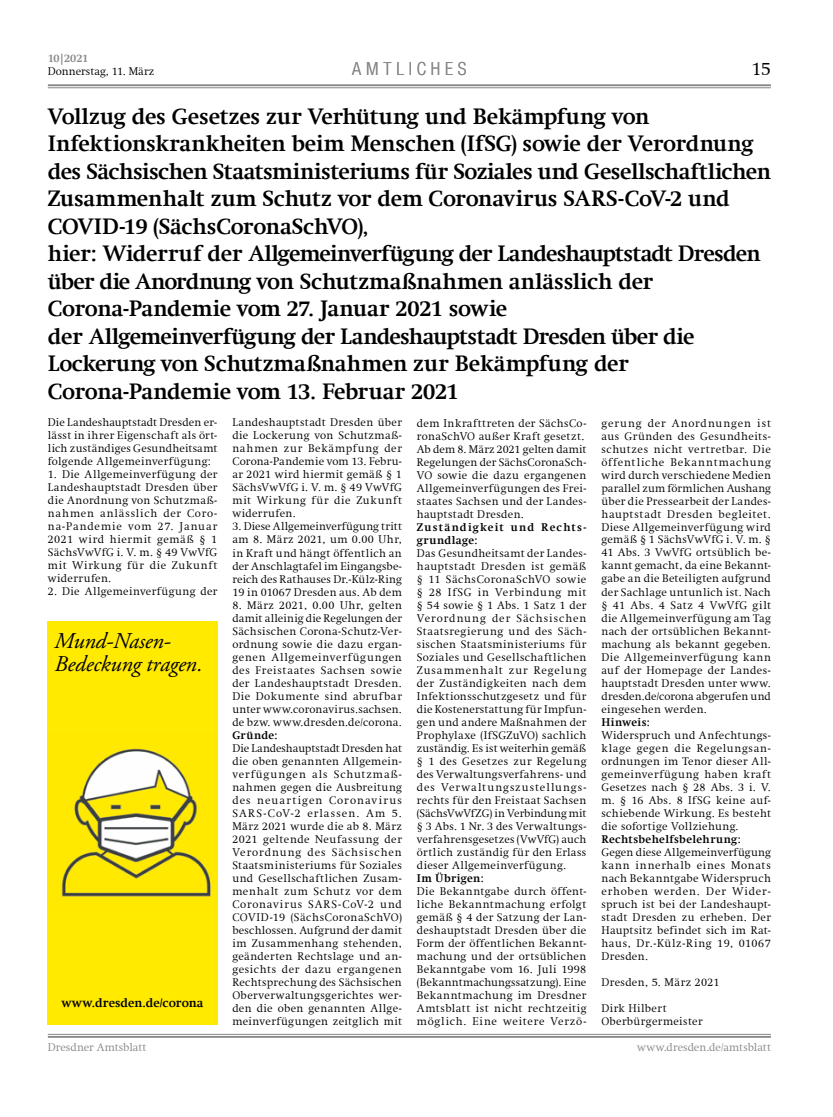
<style>
.page{position:relative;width:833px;height:1117px;background:#fff}
.page>*{position:absolute;margin:0;border:0;box-sizing:border-box;transform-origin:0 0}
.Über-3spaltig{font:700 22.5px/27.5px "Swift Com";letter-spacing:-.02em;color:#000}
.Über-2spaltig{font:italic 22.5px "Adobe Garamond Pro";letter-spacing:-.01em;color:#000}
.t1{font:300 18.75px "Swift Com";color:#000}
.Rubriktitel{font:300 condensed 18.12px "Helvetica Neue";letter-spacing:.265em;color:#87888a}
.Über-3spaltig-2{font:700 12.5px "Swift Com";letter-spacing:.005em;color:#000}
.Fliesstext{font:300 11.25px/13px "Swift Com";letter-spacing:.035em;color:#000;text-align:justify}
.t2{font:300 11.25px "Swift Com";letter-spacing:.005em;color:#87888a}
.Fliesstext_bold{font:700 11.25px/13px "Swift Com";letter-spacing:.095em;color:#000}
.Fliesstext_bold-2{font:700 11.25px "Swift Com";letter-spacing:.055em;color:#000}
.Fliesstext-2{font:700 11.25px "Swift Com";letter-spacing:.035em;color:#000}
.Fliesstext-3{font:300 11.25px "Swift Com";letter-spacing:.005em;color:#000}
.t3{font:700 11.25px "Swift Com";letter-spacing:-.01em;color:#87888a}
</style>
<div class="page">
<hr style="left:48px;top:87px;width:723px;height:1px;background:#87888a">
<hr style="left:48px;top:84px;width:723px;height:2px;background:#87888a">
<hr style="left:48px;top:1033px;width:723px;height:1px;background:#87888a">
<hr style="left:48px;top:1035px;width:723px;height:2px;background:#87888a">
<div style="left:48px;top:621px;width:170px;height:403px;background:#ffea00"></div>
<img style="left:61px;top:748px;width:150px;height:149px">
<p class="t3" style="left:48px;top:52px;width:42px">10|2021</p>
<p class="Fliesstext-3" style="left:48px;top:65px;width:108px">Donnerstag, 11. März</p>
<p class="Rubriktitel" style="left:352px;top:58px;width:116px">AMTLICHES</p>
<h2 class="t1" style="left:751px;top:58px;width:21px">15</h2>
<p class="Über-3spaltig" style="left:48px;top:102px;width:724px">Vollzug des Gesetzes zur Verhütung und Bekämpfung von Infektionskrankheiten beim Menschen (IfSG) sowie der Verordnung des Sächsischen Staatsministeriums für Soziales und Gesellschaftlichen Zusammenhalt zum Schutz vor dem Coronavirus SARS-CoV-2 und COVID-19 (SächsCoronaSchVO),<br>hier: Widerruf der Allgemeinverfügung der Landeshauptstadt Dresden über die Anordnung von Schutzmaßnahmen anlässlich der Corona-Pandemie vom 27. Januar 2021 sowie<br>der Allgemeinverfügung der Landeshauptstadt Dresden über die Lockerung von Schutzmaßnahmen zur Bekämpfung der Corona-Pandemie vom 13. Februar 2021</p>
<p class="Fliesstext" style="left:48px;top:416px;width:171px">Die Landeshauptstadt Dresden er&shy;lässt in ihrer Eigenschaft als ört&shy;lich zuständiges Gesundheitsamt folgende Allgemeinverfügung:</p>
<p class="Fliesstext" style="left:48px;top:468px;width:171px">1. Die Allgemeinverfügung der Landeshauptstadt Dresden über die Anordnung von Schutzmaß&shy;nahmen anlässlich der Coro&shy;na-Pandemie vom 27. Januar 2021 wird hiermit gemäß § 1<br>SächsVwVfG i. V. m. § 49 VwVfG mit Wirkung für die Zukunft widerrufen.</p>
<p class="Fliesstext" style="left:48px;top:585px;width:171px">2. Die Allgemeinverfügung der</p>
<p class="Über-2spaltig" style="left:55px;top:627px;width:118px">Mund-Nasen-</p>
<p class="Über-2spaltig" style="left:55px;top:650px;width:150px">Bedeckung tragen.</p>
<p class="Über-3spaltig-2" style="left:62px;top:994px;width:143px">www.dresden.de/corona</p>
<p class="Fliesstext" style="left:232px;top:416px;width:171px">Landeshauptstadt Dresden über die Lockerung von Schutzmaß&shy;nahmen zur Bekämpfung der Corona-Pandemie vom 13. Febru&shy;ar 2021 wird hiermit gemäß § 1<br>SächsVwVfG i. V. m. § 49 VwVfG mit Wirkung für die Zukunft widerrufen.</p>
<p class="Fliesstext" style="left:232px;top:520px;width:171px">3. Diese Allgemeinverfügung tritt am 8. März 2021, um 0.00 Uhr, in Kraft und hängt öffentlich an der Anschlagtafel im Eingangsbe&shy;reich des Rathauses Dr.-Külz-Ring 19 in 01067 Dresden aus. Ab dem</p>
<p class="Fliesstext" style="left:232px;top:598px;width:171px">8. März 2021, 0.00 Uhr, gelten damit alleinig die Regelungen der Sächsischen Corona-Schutz-Ver&shy;ordnung sowie die dazu ergan&shy;genen Allgemeinverfügungen des Freistaates Sachsen sowie der Landeshauptstadt Dresden.<br>Die Dokumente sind abrufbar unter www.coronavirus.sachsen. de bzw. www.dresden.de/corona.</p>
<p class="Fliesstext_bold-2" style="left:232px;top:728px;width:47px">Gründe:</p>
<p class="Fliesstext" style="left:232px;top:741px;width:171px">Die Landeshauptstadt Dresden hat die oben genannten Allgemein&shy;verfügungen als Schutzmaß&shy;nahmen gegen die Ausbreitung des neuartigen Coronavirus SARS-CoV-2 erlassen. Am 5.<br>März 2021 wurde die ab 8. März 2021 geltende Neufassung der Verordnung des Sächsischen Staatsministeriums für Soziales und Gesellschaftlichen Zusam&shy;menhalt zum Schutz vor dem Coronavirus SARS-CoV-2 und COVID-19 (SächsCoronaSchVO) beschlossen. Aufgrund der damit im Zusammenhang stehenden, geänderten Rechtslage und an&shy;gesichts der dazu ergangenen Rechtsprechung des Sächsischen Oberverwaltungsgerichtes wer&shy;den die oben genannten Allge&shy;meinverfügungen zeitglich mit</p>
<p class="Fliesstext" style="left:417px;top:416px;width:171px">dem Inkrafttreten der SächsCo&shy;ronaSchVO außer Kraft gesetzt.</p>
<p class="Fliesstext" style="left:417px;top:442px;width:171px">Ab dem 8. März 2021 gelten damit Regelungen der SächsCoronaSch-VO sowie die dazu ergangenen Allgemeinverfügungen des Frei&shy;staates Sachsen und der Landes&shy;hauptstadt Dresden.</p>
<p class="Fliesstext_bold" style="left:417px;top:520px;width:171px">Zuständigkeit und Rechts&shy;grundlage:</p>
<p class="Fliesstext" style="left:417px;top:546px;width:171px">Das Gesundheitsamt der Landes&shy;hauptstadt Dresden ist gemäß § 11 SächsCoronaSchVO sowie § 28 IfSG in Verbindung mit § 54 sowie § 1 Abs. 1 Satz 1 der Verordnung der Sächsischen Staatsregierung und des Säch&shy;sischen Staatsministeriums für Soziales und Gesellschaftlichen Zusammenhalt zur Regelung der Zuständigkeiten nach dem Infektionsschutzgesetz und für die Kostenerstattung für Impfun&shy;gen und andere Maßnahmen der Prophylaxe (IfSGZuVO) sachlich zuständig. Es ist weiterhin gemäß § 1 des Gesetzes zur Regelung des Verwaltungsverfahrens- und des Verwaltungszustellungs&shy;rechts für den Freistaat Sachsen (SächsVwVfZG) in Verbindung mit § 3 Abs. 1 Nr. 3 des Verwaltungs&shy;verfahrensgesetzes (VwVfG) auch örtlich zuständig für den Erlass dieser Allgemeinverfügung.</p>
<p class="Fliesstext_bold-2" style="left:417px;top:871px;width:68px">Im Übrigen:</p>
<p class="Fliesstext" style="left:417px;top:884px;width:171px">Die Bekanntgabe durch öffent&shy;liche Bekanntmachung erfolgt gemäß § 4 der Satzung der Lan&shy;deshauptstadt Dresden über die Form der öffentlichen Bekannt&shy;machung und der ortsüblichen Bekanntgabe vom 16. Juli 1998 (Bekanntmachungssatzung). Eine Bekanntmachung im Dresdner Amtsblatt ist nicht rechtzeitig möglich. Eine weitere Verzö-</p>
<p class="Fliesstext" style="left:601px;top:416px;width:171px">gerung der Anordnungen ist aus Gründen des Gesundheits&shy;schutzes nicht vertretbar. Die öffentliche Bekanntmachung wird durch verschiedene Medien parallel zum förmlichen Aushang über die Pressearbeit der Landes&shy;hauptstadt Dresden begleitet.<br>Diese Allgemeinverfügung wird gemäß § 1 SächsVwVfG i. V. m. § 41 Abs. 3 VwVfG ortsüblich be&shy;kannt gemacht, da eine Bekannt&shy;gabe an die Beteiligten aufgrund der Sachlage untunlich ist. Nach § 41 Abs. 4 Satz 4 VwVfG gilt die Allgemeinverfügung am Tag nach der ortsüblichen Bekannt&shy;machung als bekannt gegeben.<br>Die Allgemeinverfügung kann auf der Homepage der Landes&shy;hauptstadt Dresden unter www. dresden.de/corona abgerufen und eingesehen werden.</p>
<p class="Fliesstext_bold-2" style="left:601px;top:715px;width:50px">Hinweis:</p>
<p class="Fliesstext" style="left:601px;top:728px;width:171px">Widerspruch und Anfechtungs&shy;klage gegen die Regelungsan&shy;ordnungen im Tenor dieser All&shy;gemeinverfügung haben kraft Gesetzes nach § 28 Abs. 3 i. V. m. § 16 Abs. 8 IfSG keine auf&shy;schiebende Wirkung. Es besteht die sofortige Vollziehung.</p>
<p class="Fliesstext-2" style="left:601px;top:832px;width:141px">Rechtsbehelfsbelehrung:</p>
<p class="Fliesstext" style="left:601px;top:845px;width:171px">Gegen diese Allgemeinverfügung kann innerhalb eines Monats nach Bekanntgabe Widerspruch erhoben werden. Der Wider&shy;spruch ist bei der Landeshaupt&shy;stadt Dresden zu erheben. Der Hauptsitz befindet sich im Rat&shy;haus, Dr.-Külz-Ring 19, 01067<br>Dresden.</p>
<p class="Fliesstext" style="left:601px;top:975px;width:119px">Dresden, 5. März 2021</p>
<p class="Fliesstext" style="left:601px;top:1001px;width:67px">Dirk Hilbert</p>
<p class="Fliesstext" style="left:601px;top:1014px;width:103px">Oberbürgermeister</p>
<p class="t2" style="left:48px;top:1040px;width:100px">Dresdner Amtsblatt</p>
<p class="t2" style="left:637px;top:1040px;width:135px">www.dresden.de/amtsblatt</p>
</div>
